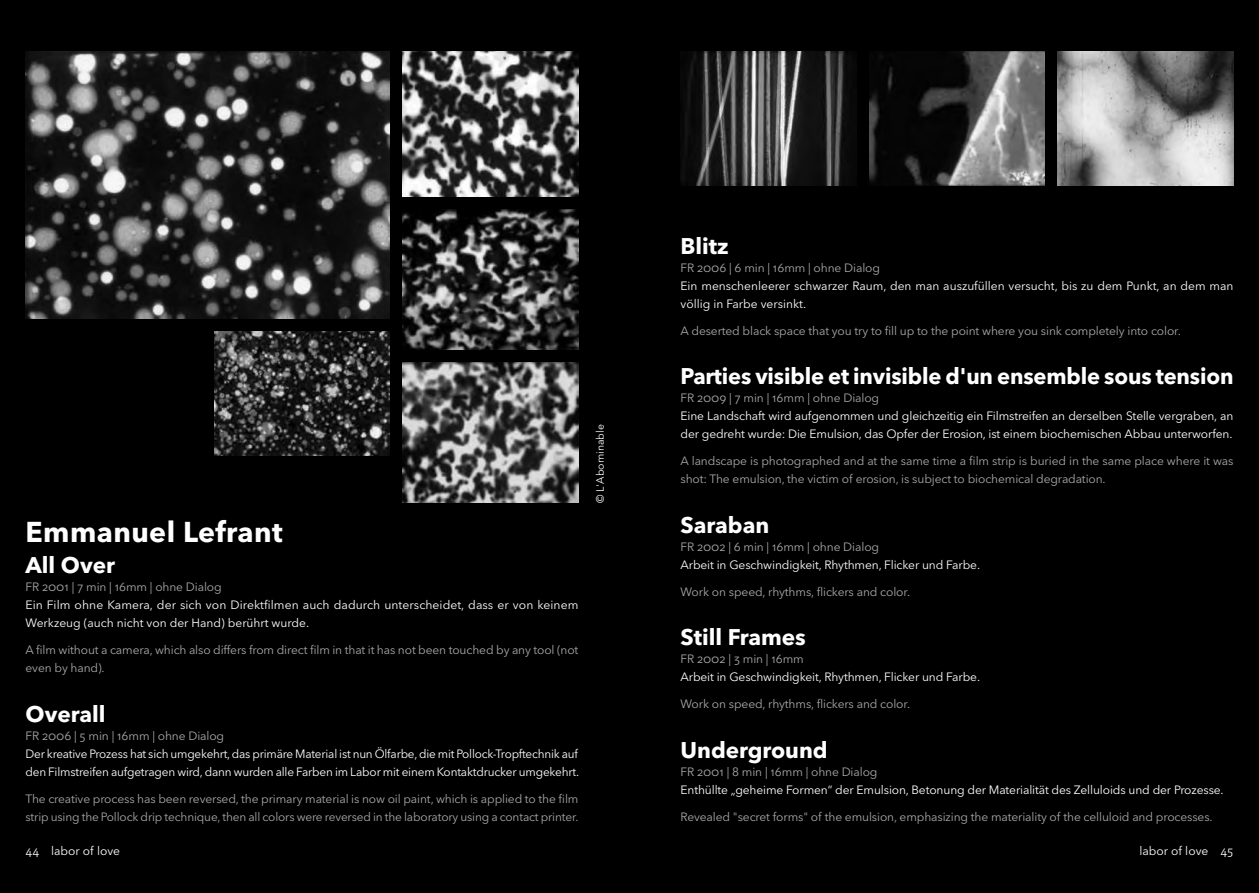
<style>
.page{position:relative;width:1259px;height:893px;background:#fff}
.page>*{position:absolute;margin:0;border:0;box-sizing:border-box;transform-origin:0 0}
.t1{font:700 28.5px "Avenir Next LT Pro";letter-spacing:.015em;color:#fff}
.t2{font:700 22.5px "Avenir Next LT Pro";letter-spacing:-.005em;color:#fff}
.t3{font:12px/18px "Avenir Next LT Pro";letter-spacing:-.01em;color:#a8a8a7}
.t4{font:12px/18px "Avenir Next LT Pro";letter-spacing:-.01em;color:#fff}
.t5{font:10.5px "Avenir Next LT Pro";color:#fff}
</style>
<div class="page">
<div style="left:0;top:0;width:629px;height:893px;background:#000"></div>
<div style="left:629px;top:0;width:630px;height:893px;background:#000"></div>
<img style="left:26px;top:51px;width:364px;height:267px">
<img style="left:680px;top:51px;width:172px;height:135px">
<img style="left:403px;top:51px;width:175px;height:145px">
<img style="left:403px;top:209px;width:175px;height:141px">
<img style="left:403px;top:362px;width:175px;height:141px">
<img style="left:869px;top:51px;width:176px;height:135px">
<img style="left:1057px;top:51px;width:176px;height:135px">
<img style="left:214px;top:332px;width:176px;height:123px">
<h1 class="t1" style="left:26px;top:514px;width:259px">Emmanuel Lefrant</h1>
<h2 class="t2" style="left:26px;top:551px;width:91px">All Over</h2>
<p class="t3" style="left:26px;top:578px;width:198px">FR 2001 | 7 min | 16mm | ohne Dialog</p>
<p class="t4" style="left:26px;top:596px;width:554px">Ein Film ohne Kamera, der sich von Direktfilmen auch dadurch unterscheidet, dass er von keinem<br>Werkzeug (auch nicht von der Hand) berührt wurde.</p>
<p class="t3" style="left:26px;top:641px;width:554px">A film without a camera, which also differs from direct film in that it has not been touched by any tool (not even by hand).</p>
<h2 class="t2" style="left:26px;top:700px;width:82px">Overall</h2>
<p class="t3" style="left:26px;top:726px;width:200px">FR 2006 | 5 min | 16mm | ohne Dialog</p>
<p class="t4" style="left:26px;top:744px;width:555px">Der kreative Prozess hat sich umgekehrt, das primäre Material ist nun Ölfarbe, die mit Pollock-Tropftechnik auf den Filmstreifen aufgetragen wird, dann wurden alle Farben im Labor mit einem Kontaktdrucker umgekehrt.</p>
<p class="t3" style="left:26px;top:789px;width:555px">The creative process has been reversed, the primary material is now oil paint, which is applied to the film strip using the Pollock drip technique, then all colors were reversed in the laboratory using a contact printer.</p>
<p class="t5" style="left:594px;top:503px;width:80px;rotate:-90deg">© L'Abominable</p>
<h2 class="t2" style="left:680px;top:232px;width:50px">Blitz</h2>
<p class="t3" style="left:680px;top:258px;width:201px">FR 2006 | 6 min | 16mm | ohne Dialog</p>
<p class="t4" style="left:680px;top:276px;width:554px">Ein menschenleerer schwarzer Raum, den man auszufüllen versucht, bis zu dem Punkt, an dem man völlig in Farbe versinkt.</p>
<p class="t3" style="left:680px;top:321px;width:502px">A deserted black space that you try to fill up to the point where you sink completely into color.</p>
<h2 class="t2" style="left:680px;top:362px;width:554px">Parties visible et invisible d'un ensemble sous tension</h2>
<p class="t3" style="left:680px;top:389px;width:200px">FR 2009 | 7 min | 16mm | ohne Dialog</p>
<p class="t4" style="left:680px;top:407px;width:554px">Eine Landschaft wird aufgenommen und gleichzeitig ein Filmstreifen an derselben Stelle vergraben, an der gedreht wurde: Die Emulsion, das Opfer der Erosion, ist einem biochemischen Abbau unterworfen.</p>
<p class="t3" style="left:680px;top:452px;width:554px">A landscape is photographed and at the same time a film strip is buried in the same place where it was shot: The emulsion, the victim of erosion, is subject to biochemical degradation.</p>
<h2 class="t2" style="left:680px;top:511px;width:90px">Saraban</h2>
<p class="t3" style="left:680px;top:537px;width:200px">FR 2002 | 6 min | 16mm | ohne Dialog</p>
<p class="t4" style="left:680px;top:555px;width:301px">Arbeit in Geschwindigkeit, Rhythmen, Flicker und Farbe.</p>
<p class="t3" style="left:680px;top:582px;width:231px">Work on speed, rhythms, flickers and color.</p>
<h2 class="t2" style="left:680px;top:623px;width:127px">Still Frames</h2>
<p class="t3" style="left:680px;top:650px;width:125px">FR 2002 | 3 min | 16mm</p>
<p class="t4" style="left:680px;top:668px;width:301px">Arbeit in Geschwindigkeit, Rhythmen, Flicker und Farbe.</p>
<p class="t3" style="left:680px;top:695px;width:231px">Work on speed, rhythms, flickers and color.</p>
<h2 class="t2" style="left:680px;top:736px;width:149px">Underground</h2>
<p class="t3" style="left:680px;top:762px;width:198px">FR 2001 | 8 min | 16mm | ohne Dialog</p>
<p class="t4" style="left:680px;top:780px;width:545px">Enthüllte „geheime Formen“ der Emulsion, Betonung der Materialität des Zelluloids und der Prozesse.</p>
<p class="t3" style="left:680px;top:807px;width:534px">Revealed "secret forms" of the emulsion, emphasizing the materiality of the celluloid and processes.</p>
<p class="t4" style="left:26px;top:842px;width:96px">44 labor of love</p>
<p class="t4" style="left:1139px;top:842px;width:96px">labor of love 45</p>
</div>
